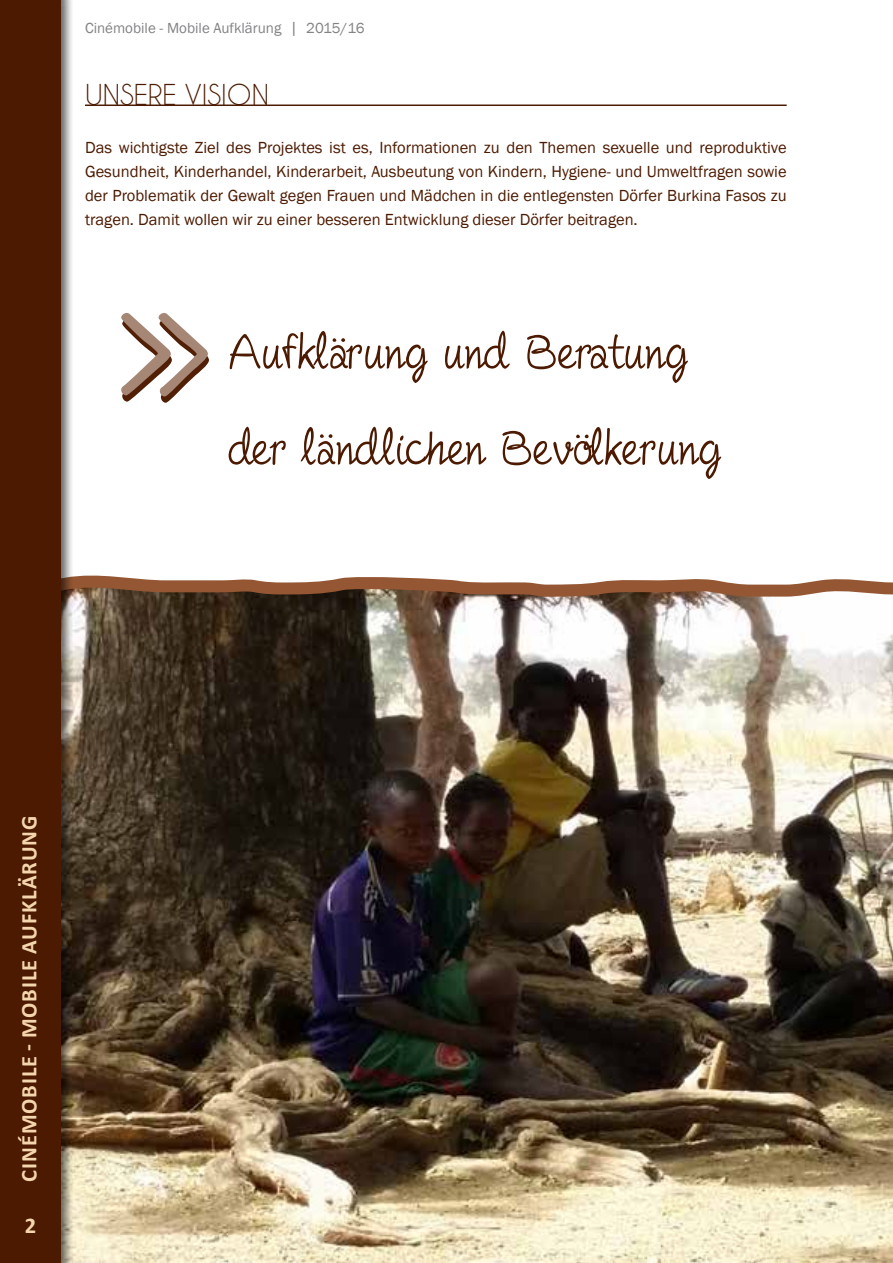
<style>
.page{position:relative;width:893px;height:1263px;background:#fff}
.page>*{position:absolute;margin:0;border:0;box-sizing:border-box;transform-origin:0 0}
.Überschrift_2{font:54px "Fineliner Script";letter-spacing:.02em;color:#4c1a01}
.Überschrift{font:27px "Caviar Dreams";color:#4c1a01}
.t1{font:700 22.5px "Calibri";letter-spacing:.04em;color:#f3d6ad}
.Fließtext{font:16.5px/24px "Franklin Gothic";color:#4c1a01;text-align:justify}
.Fließtext-2{font:15px "Franklin Gothic";color:#808285}
.s1{font-size:16.5px}
</style>
<div class="page">
<img style="left:74px;top:607px;width:819px;height:656px">
<svg style="left:74px;top:575px;width:819px;height:32px"></svg>
<div style="left:0;top:0;width:74px;height:1263px;background:#000;opacity:.6"></div>
<div style="left:0;top:0;width:61px;height:1263px;background:#4c1a01"></div>
<hr style="left:85px;top:105px;width:702px;height:1px;background:#4c1a01">
<svg style="left:121px;top:313px;width:88px;height:90px"></svg>
<p class="Fließtext-2" style="left:85px;top:18px;width:281px">Cinémobile - Mobile Aufklärung <span class="s1">|</span> 2015/16</p>
<p class="Überschrift" style="left:85px;top:79px;width:186px">UNSERE VISION</p>
<p class="Fließtext" style="left:85px;top:135px;width:703px">Das wichtigste Ziel des Projektes ist es, Informationen zu den Themen sexuelle und reproduktive Gesundheit, Kinderhandel, Kinderarbeit, Ausbeutung von Kindern, Hygiene- und Umweltfragen sowie der Problematik der Gewalt gegen Frauen und Mädchen in die entlegensten Dörfer Burkina Fasos zu tragen. Damit wollen wir zu einer besseren Entwicklung dieser Dörfer beitragen.</p>
<p class="Überschrift_2" style="left:229px;top:323px;width:459px">Aufklärung und Beratung</p>
<p class="Überschrift_2" style="left:229px;top:419px;width:493px">der ländlichen Bevölkerung</p>
<p class="t1" style="left:15px;top:1182px;width:368px;rotate:-90deg">Cinémobile - Mobile Aufklärung</p>
<p class="t1" style="left:25px;top:1211px;width:13px">2</p>
</div>
